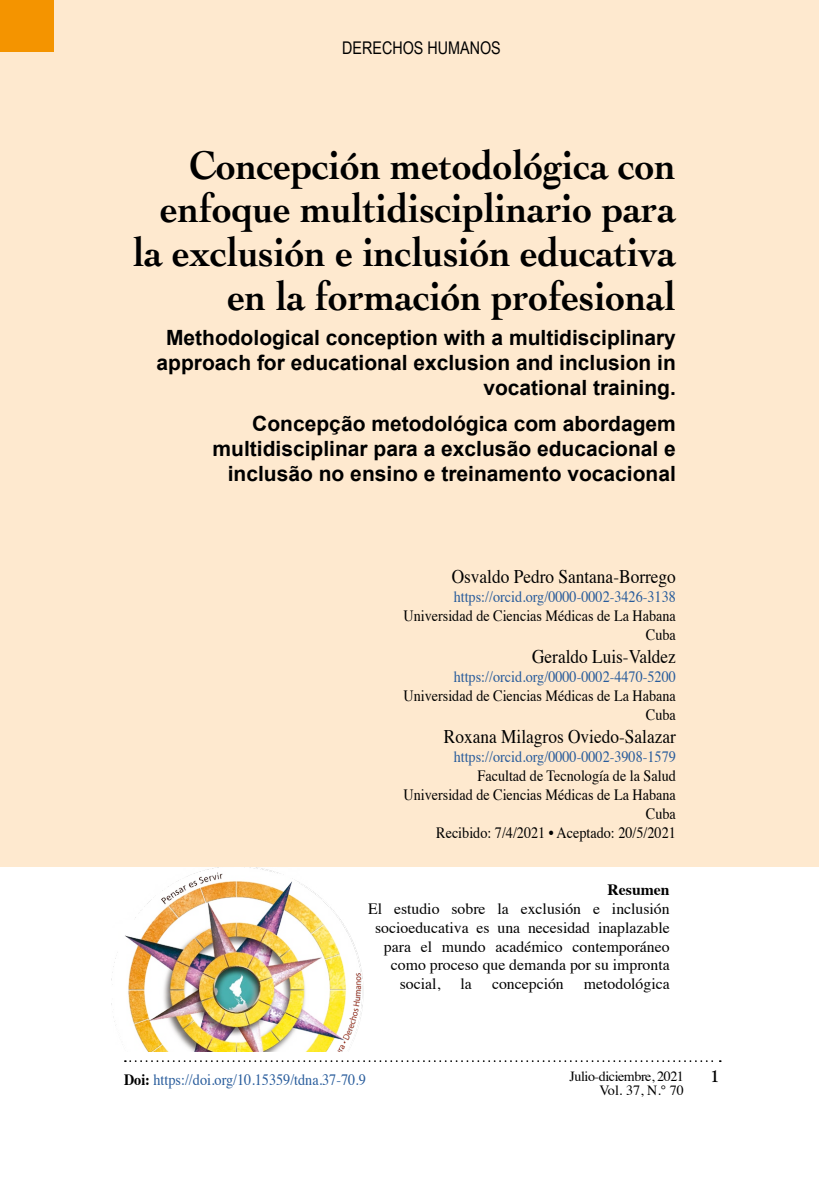
<style>
.page{position:relative;width:819px;height:1197px;background:#fff}
.page>*{position:absolute;margin:0;border:0;box-sizing:border-box;transform-origin:0 0}
.t1{font:700 42px/43.8px "Cochin";color:#000;text-align:right;scale:.9 1}
.t2{font:700 21px/25.2px "Arial";color:#000;text-align:right}
.t3{font:19.25px "Times";color:#000;scale:.9 1}
.t4{font:17.5px "Arial Narrow";color:#000}
.t5{font:700 17.5px "Goudy";color:#000}
.t6{font:15.75px/18.9px "Times";color:#000;text-align:right;scale:.9 1}
.t7{font:15.75px "Times";color:#000}
.t8{font:15.75px "Times";color:#275b9b;scale:.9 1}
.t9{font:700 15.75px "Times";color:#000}
.t10{font:14.17px "Times";color:#000}
.t11{font:14px "Times";letter-spacing:-.03em;color:#000}
.s1{font-weight:700;color:#000}
.s2{font-size:14px}
</style>
<div class="page">
<svg style="left:125px;top:1060px;width:596px;height:2px"></svg>
<img style="left:112px;top:866px;width:260px;height:186px">
<div style="left:0;top:0;width:819px;height:866px;background:#fee9cf"></div>
<div style="left:0;top:0;width:54px;height:51px;background:#f49400"></div>
<p class="t4" style="left:342px;top:35px;width:160px">DERECHOS HUMANOS</p>
<h1 class="t1" style="left:133px;top:141px;width:604px">Concepción metodológica con enfoque multidisciplinario para la exclusión e inclusión educativa en la formación profesional</h1>
<p class="t2" style="left:157px;top:326px;width:521px">Methodological conception with a multidisciplinary approach for educational exclusion and inclusion in vocational training.</p>
<p class="t2" style="left:213px;top:411px;width:465px">Concepção metodológica com abordagem multidisciplinar para a exclusão educacional e inclusão no ensino e treinamento vocacional</p>
<p class="t3" style="left:452px;top:559px;width:251px">Osvaldo Pedro Santana-Borrego</p>
<p class="t8" style="left:454px;top:582px;width:248px">https://orcid.org/0000-0002-3426-3138</p>
<p class="t6" style="left:404px;top:605px;width:304px">Universidad de Ciencias Médicas de La Habana<br>Cuba</p>
<p class="t3" style="left:532px;top:639px;width:161px">Geraldo Luis-Valdez</p>
<p class="t8" style="left:454px;top:662px;width:248px">https://orcid.org/0000-0002-4470-5200</p>
<p class="t6" style="left:404px;top:685px;width:304px">Universidad de Ciencias Médicas de La Habana<br>Cuba</p>
<p class="t3" style="left:444px;top:719px;width:259px">Roxana Milagros Oviedo-Salazar</p>
<p class="t8" style="left:454px;top:742px;width:248px">https://orcid.org/0000-0002-3908-1579</p>
<p class="t6" style="left:404px;top:765px;width:304px">Facultad de Tecnología de la Salud<br>Universidad de Ciencias Médicas de La Habana<br>Cuba<br>Recibido: 7/4/2021 • Aceptado: 20/5/2021</p>
<p class="t9" style="left:608px;top:874px;width:64px">Resumen</p>
<p class="t7" style="left:368px;top:894px;width:303px">El estudio sobre la exclusión e inclusión</p>
<p class="t7" style="left:375px;top:913px;width:296px">socioeducativa es una necesidad inaplazable</p>
<p class="t7" style="left:384px;top:931px;width:287px">para el mundo académico contemporáneo</p>
<p class="t7" style="left:391px;top:950px;width:280px">como proceso que demanda por su impronta</p>
<p class="t7" style="left:400px;top:969px;width:42px">social,</p>
<p class="t7" style="left:461px;top:969px;width:13px">la</p>
<p class="t7" style="left:492px;top:969px;width:73px">concepción</p>
<p class="t7" style="left:584px;top:969px;width:87px">metodológica</p>
<p class="t8" style="left:124px;top:1065px;width:270px"><span class="s1">Doi:</span> https://doi.org/10.15359/tdna.37-70.9</p>
<p class="t11" style="left:570px;top:1063px;width:116px">Julio-diciembre, 2021</p>
<p class="t5" style="left:710px;top:1065px;width:11px">1</p>
<p class="t10" style="left:600px;top:1077px;width:86px">Vol. 37, <span class="s2">N.° 70</span></p>
</div>
